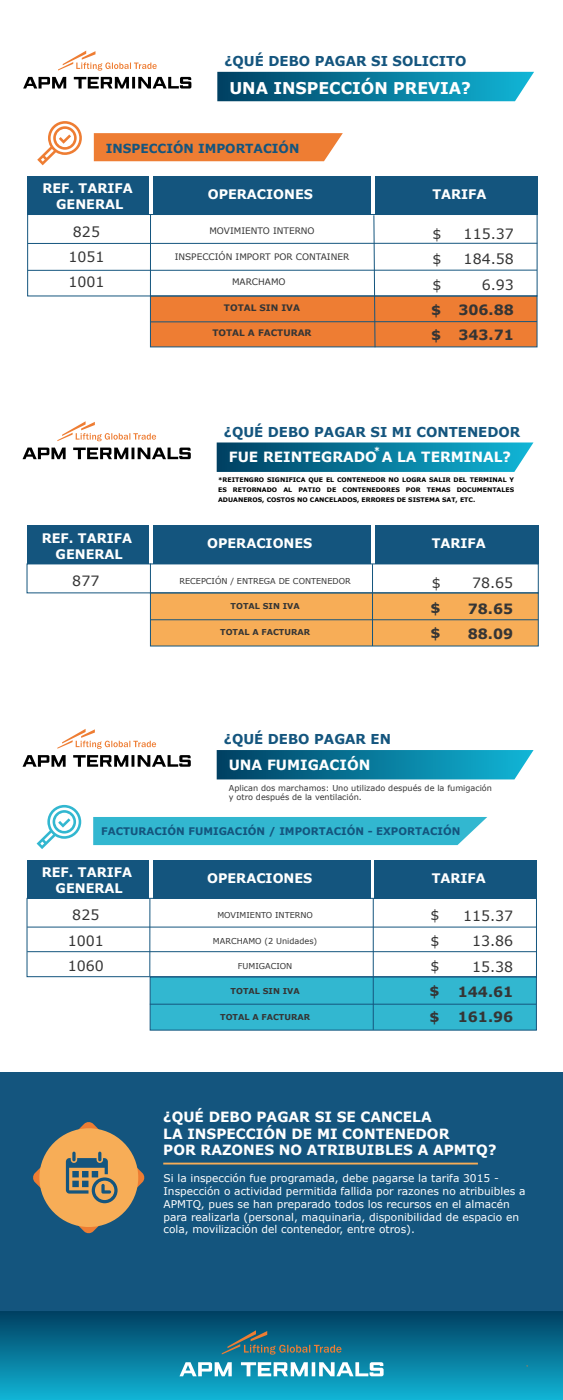
<style>
.page{position:relative;width:563px;height:1400px;background:#fff}
.page>*{position:absolute;margin:0;border:0;box-sizing:border-box;transform-origin:0 0}
.t1{font:700 16.19px "Verdana";color:#fff}
.t2{font:14.19px/25.4px "Verdana";color:#353535;text-align:justify}
.t3{font:700 14.19px/25.4px "Verdana";color:#353535}
.t4{font:700 14.06px/16.9px "Verdana";color:#fff}
.t5{font:700 13.62px "Verdana";color:#14557e}
.t6{font:700 13.12px/15.8px "Verdana";color:#fff;text-align:center}
.t7{font:700 12.5px "Verdana";color:#14557e}
.t8{font:10.62px/12.8px "Verdana";color:#fff}
.t9{font:700 10.44px "Verdana";color:#14557e}
.t10{font:700 9.44px "Verdana";color:#fff}
.t11{font:8.94px "Verdana";color:#353535}
.t12{font:700 8.94px "Verdana";color:#353535}
.t13{font:8.12px/9.8px "Verdana";color:#353535}
.t14{font:700 8.12px "Verdana";color:#353535}
.t15{font:700 6.25px/10px "Verdana";color:#000;text-align:justify}
</style>
<div class="page">
<div style="left:0;top:1072px;width:562px;height:239px;background:#14557e"></div>
<div style="left:0;top:1311px;width:562px;height:89px;background:linear-gradient(to bottom,#003f61,#11b4d6)"></div>
<svg style="left:217px;top:72px;width:317px;height:29px;background:#0f7c9d"></svg>
<svg style="left:23px;top:77px;width:168px;height:12px"></svg>
<svg style="left:58px;top:51px;width:99px;height:20px"></svg>
<svg style="left:179px;top:1362px;width:204px;height:14px"></svg>
<svg style="left:222px;top:1330px;width:119px;height:24px;background:#29697a"></svg>
<svg style="left:94px;top:133px;width:249px;height:28px;background:#ee823b"></svg>
<div style="left:28px;top:176px;width:121px;height:38px;background:#14557e"></div>
<div style="left:375px;top:176px;width:162px;height:38px;background:#14557e"></div>
<div style="left:153px;top:176px;width:218px;height:38px;background:#14557e"></div>
<svg style="left:37px;top:121px;width:45px;height:44px"></svg>
<svg style="left:27px;top:215px;width:511px;height:133px"></svg>
<svg style="left:217px;top:442px;width:316px;height:30px;background:#137e9e"></svg>
<svg style="left:22px;top:447px;width:169px;height:12px"></svg>
<svg style="left:57px;top:421px;width:99px;height:20px"></svg>
<div style="left:150px;top:592px;width:388px;height:54px;background:#f7ad57"></div>
<div style="left:27px;top:525px;width:122px;height:39px;background:#14557e"></div>
<div style="left:374px;top:525px;width:164px;height:39px;background:#14557e"></div>
<div style="left:153px;top:525px;width:217px;height:39px;background:#14557e"></div>
<div style="left:27px;top:564px;width:511px;height:29px;border:1px solid #14557e"></div>
<hr style="left:150px;top:619px;width:388px;height:1px;background:#14557e">
<svg style="left:217px;top:750px;width:316px;height:29px;background:#0e7c9d"></svg>
<svg style="left:22px;top:755px;width:169px;height:12px"></svg>
<svg style="left:57px;top:729px;width:99px;height:20px"></svg>
<div style="left:150px;top:977px;width:386px;height:53px;background:#32b7d0;border:1px solid #14557e"></div>
<div style="left:93px;top:817px;width:394px;height:28px;background:#32b7d0"></div>
<div style="left:27px;top:860px;width:122px;height:38px;background:#14557e"></div>
<div style="left:374px;top:860px;width:162px;height:38px;background:#14557e"></div>
<div style="left:153px;top:860px;width:217px;height:38px;background:#14557e"></div>
<svg style="left:37px;top:805px;width:44px;height:44px"></svg>
<div style="left:27px;top:898px;width:509px;height:79px;border:1px solid #14557e"></div>
<hr style="left:27px;top:927px;width:509px;height:1px;background:#14557e">
<hr style="left:27px;top:951px;width:509px;height:1px;background:#14557e">
<hr style="left:150px;top:1004px;width:386px;height:1px;background:#14557e">
<hr style="left:149px;top:899px;width:1px;height:77px;background:#14557e">
<hr style="left:373px;top:898px;width:1px;height:132px;background:#14557e">
<svg style="left:33px;top:1122px;width:112px;height:112px"></svg>
<hr style="left:163px;top:1162px;width:315px;height:2px;background:#f7ad57">
<hr style="left:150px;top:563px;width:1px;height:31px;background:#14557e">
<hr style="left:372px;top:564px;width:1px;height:82px;background:#14557e">
<p class="t5" style="left:224px;top:52px;width:243px">¿QUÉ DEBO PAGAR SI SOLICITO</p>
<h1 class="t1" style="left:229px;top:78px;width:243px">UNA INSPECCIÓN PREVIA?</h1>
<p class="t7" style="left:106px;top:141px;width:195px">INSPECCIÓN IMPORTACIÓN</p>
<p class="t6" style="left:42px;top:181px;width:92px">REF. TARIFA<br>GENERAL</p>
<p class="t6" style="left:208px;top:186px;width:107px">OPERACIONES</p>
<p class="t6" style="left:432px;top:186px;width:56px">TARIFA</p>
<h2 class="t2" style="left:68px;top:219px;width:38px;text-align:center">825<br>1051<br>1001</h2>
<p class="t11" style="left:209px;top:225px;width:107px">MOVIMIENTO INTERNO</p>
<h2 class="t2" style="left:432px;top:221px;width:11px">$ $ $</h2>
<h2 class="t3" style="left:431px;top:297px;width:12px">$ $</h2>
<h2 class="t2" style="left:463px;top:221px;width:52px;text-align:right">115.37<br>184.58<br>6.93</h2>
<h2 class="t3" style="left:458px;top:297px;width:57px">306.88<br>343.71</h2>
<p class="t11" style="left:175px;top:251px;width:176px">INSPECCIÓN IMPORT POR CONTAINER</p>
<p class="t11" style="left:232px;top:276px;width:55px">MARCHAMO</p>
<p class="t12" style="left:224px;top:301px;width:78px">TOTAL SIN IVA</p>
<p class="t12" style="left:212px;top:327px;width:101px">TOTAL A FACTURAR</p>
<p class="t5" style="left:224px;top:423px;width:298px">¿QUÉ DEBO PAGAR SI MI CONTENEDOR</p>
<p class="t10" style="left:374px;top:445px;width:8px">*</p>
<h3 class="t4" style="left:229px;top:449px;width:284px">FUE REINTEGRADO A LA TERMINAL?</h3>
<p class="t15" style="left:218px;top:475px;width:297px">*REITENGRO SIGNIFICA QUE EL CONTENEDOR NO LOGRA SALIR DEL TERMINAL Y ES RETORNADO AL PATIO DE CONTENEDORES POR TEMAS DOCUMENTALES ADUANEROS, COSTOS NO CANCELADOS, ERRORES DE SISTEMA SAT, ETC.</p>
<p class="t6" style="left:42px;top:530px;width:92px">REF. TARIFA<br>GENERAL</p>
<p class="t6" style="left:207px;top:536px;width:107px">OPERACIONES</p>
<p class="t6" style="left:431px;top:536px;width:56px">TARIFA</p>
<h2 class="t2" style="left:72px;top:568px;width:29px">877</h2>
<p class="t13" style="left:179px;top:576px;width:173px">RECEPCIÓN / ENTREGA DE CONTENEDOR</p>
<p class="t14" style="left:230px;top:601px;width:71px">TOTAL SIN IVA</p>
<p class="t14" style="left:220px;top:626px;width:91px">TOTAL A FACTURAR</p>
<h2 class="t2" style="left:431px;top:570px;width:11px">$</h2>
<h2 class="t3" style="left:430px;top:595px;width:12px">$ $</h2>
<h2 class="t2" style="left:472px;top:571px;width:43px">78.65</h2>
<h2 class="t3" style="left:467px;top:596px;width:47px">78.65<br>88.09</h2>
<p class="t5" style="left:224px;top:730px;width:169px">¿QUÉ DEBO PAGAR EN</p>
<h3 class="t4" style="left:229px;top:756px;width:143px">UNA FUMIGACIÓN</h3>
<p class="t13" style="left:229px;top:783px;width:264px">Aplican dos marchamos: Uno utilizado después de la fumigación y otro después de la ventilación.</p>
<p class="t9" style="left:101px;top:825px;width:360px">FACTURACIÓN FUMIGACIÓN / IMPORTACIÓN - EXPORTACIÓN</p>
<p class="t6" style="left:42px;top:865px;width:92px">REF. TARIFA<br>GENERAL</p>
<p class="t6" style="left:207px;top:870px;width:107px">OPERACIONES</p>
<p class="t6" style="left:431px;top:870px;width:56px">TARIFA</p>
<h2 class="t2" style="left:68px;top:903px;width:38px;text-align:center">825<br>1001<br>1060</h2>
<p class="t13" style="left:217px;top:910px;width:97px">MOVIMIENTO INTERNO</p>
<h2 class="t2" style="left:430px;top:902px;width:11px">$ $ $</h2>
<h2 class="t3" style="left:429px;top:978px;width:12px">$ $</h2>
<h2 class="t2" style="left:472px;top:903px;width:43px;text-indent:-9px">115.37<br>13.86<br>15.38</h2>
<h2 class="t3" style="left:457px;top:979px;width:57px">144.61<br>161.96</h2>
<p class="t13" style="left:213px;top:936px;width:106px">MARCHAMO (2 Unidades)</p>
<p class="t13" style="left:238px;top:961px;width:56px">FUMIGACION</p>
<p class="t14" style="left:230px;top:986px;width:71px">TOTAL SIN IVA</p>
<p class="t14" style="left:220px;top:1011px;width:91px">TOTAL A FACTURAR</p>
<h3 class="t4" style="left:163px;top:1108px;width:334px">¿QUÉ DEBO PAGAR SI SE CANCELA<br>LA INSPECCIÓN DE MI CONTENEDOR<br>POR RAZONES NO ATRIBUIBLES A APMTQ?</h3>
<p class="t8" style="left:163px;top:1172px;width:363px">Si la inspección fue programada, debe pagarse la tarifa 3015 - Inspección o actividad permitida fallida por razones no atribuibles a APMTQ, pues se han preparado todos los recursos en el almacén para realizarla (personal, maquinaria, disponibilidad de espacio en cola, movilización del contenedor, entre otros).</p>
</div>
